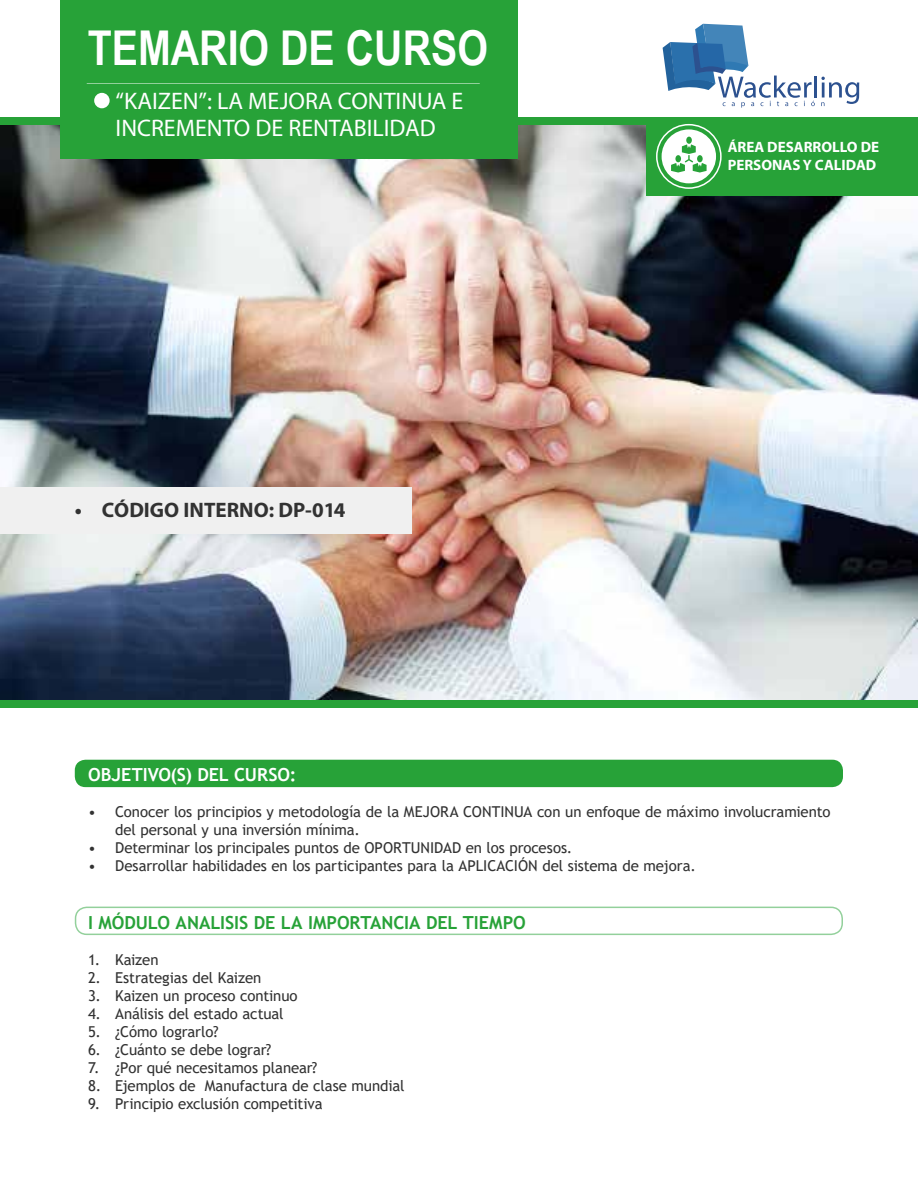
<style>
.page{position:relative;width:918px;height:1188px;background:#fff}
.page>*{position:absolute;margin:0;border:0;box-sizing:border-box;transform-origin:0 0}
.t1{font:700 48px "Arial Narrow";color:#fff}
.t2{font:24px/27px "Myriad Pro";color:#fff}
.t3{font:700 21px "Myriad Pro";color:#323232}
.t4{font:700 18px "Trebuchet MS";letter-spacing:-.005em;color:#27a238}
.t5{font:700 18px "Trebuchet MS";letter-spacing:-.005em;color:#fff}
.t6{font:15px/18px "Trebuchet MS";letter-spacing:-.005em;color:#323232}
.t7{font:700 15px/18px "Myriad Pro";color:#fff}
</style>
<div class="page">
<div style="left:75px;top:760px;width:768px;height:27px;background:#27a238;border-radius:11px"></div>
<img style="left:0;top:126px;width:918px;height:573px">
<div style="left:60px;top:0;width:457px;height:159px;background:#27a238"></div>
<hr style="left:814px;top:76px;width:3px;height:22px;background:#2c518f">
<svg style="left:663px;top:24px;width:152px;height:84px"></svg>
<svg style="left:821px;top:77px;width:38px;height:29px"></svg>
<div style="left:94px;top:93px;width:16px;height:15px;background:#fff;border-radius:50%"></div>
<hr style="left:87px;top:83px;width:393px;height:1px;background:#fff">
<div style="left:646px;top:117px;width:272px;height:79px;background:#27a238"></div>
<div style="left:75px;top:907px;width:768px;height:28px;border:2px solid #27a238;border-radius:11px"></div>
<div style="left:656px;top:124px;width:66px;height:65px;border:2px solid #fff;border-radius:50%"></div>
<svg style="left:662px;top:129px;width:54px;height:54px"></svg>
<div style="left:0;top:487px;width:411px;height:47px;background:#f0f0f0"></div>
<h1 class="t1" style="left:88px;top:12px;width:402px">TEMARIO DE CURSO</h1>
<h2 class="t2" style="left:116px;top:87px;width:349px">“KAIZEN”: LA MEJORA CONTINUA E<br>INCREMENTO DE RENTABILIDAD</h2>
<h3 class="t3" style="left:75px;top:496px;width:272px">• CÓDIGO INTERNO: DP-014</h3>
<p class="t7" style="left:728px;top:137px;width:153px">ÁREA DESARROLLO DE<br>PERSONAS Y CALIDAD</p>
<p class="t5" style="left:88px;top:764px;width:210px">OBJETIVO(S) DEL CURSO:</p>
<p class="t6" style="left:115px;top:803px;width:717px;text-indent:-27px">• Conocer los principios y metodología de la MEJORA CONTINUA con un enfoque de máximo involucramiento del personal y una inversión mínima.</p>
<p class="t6" style="left:88px;top:839px;width:486px">• Determinar los principales puntos de OPORTUNIDAD en los procesos.</p>
<p class="t6" style="left:88px;top:857px;width:609px">• Desarrollar habilidades en los participantes para la APLICACIÓN del sistema de mejora.</p>
<p class="t4" style="left:88px;top:911px;width:439px">I MÓDULO ANALISIS DE LA IMPORTANCIA DEL TIEMPO</p>
<p class="t6" style="left:88px;top:950px;width:72px">1. Kaizen</p>
<p class="t6" style="left:88px;top:968px;width:175px">2. Estrategias del Kaizen</p>
<p class="t6" style="left:88px;top:986px;width:211px">3. Kaizen un proceso continuo</p>
<p class="t6" style="left:88px;top:1004px;width:197px">4. Análisis del estado actual</p>
<p class="t6" style="left:88px;top:1022px;width:132px">5. ¿Cómo lograrlo?</p>
<p class="t6" style="left:88px;top:1040px;width:185px">6. ¿Cuánto se debe lograr?</p>
<p class="t6" style="left:88px;top:1058px;width:231px">7. ¿Por qué necesitamos planear?</p>
<p class="t6" style="left:88px;top:1076px;width:318px">8. Ejemplos de Manufactura de clase mundial</p>
<p class="t6" style="left:88px;top:1094px;width:236px">9. Principio exclusión competitiva</p>
</div>
